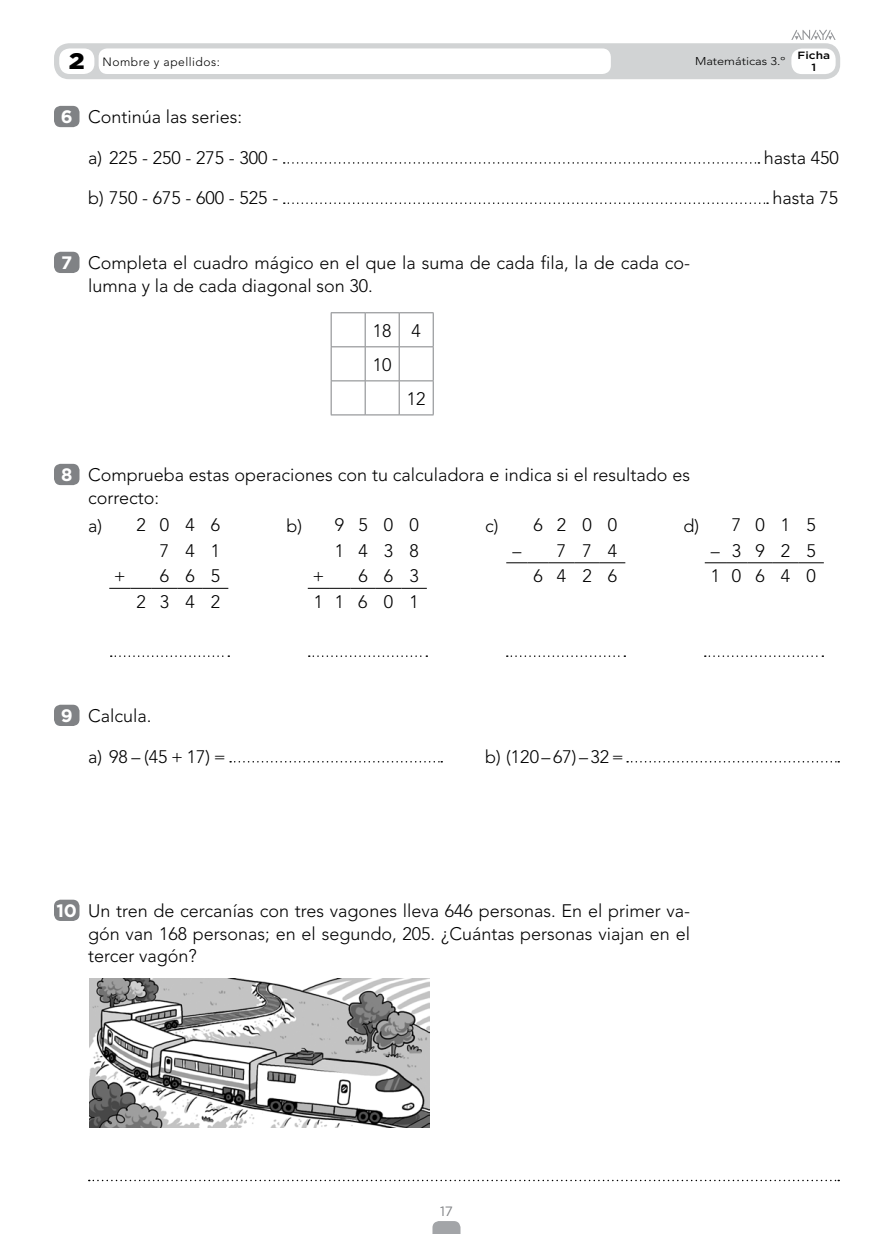
<style>
.page{position:relative;width:893px;height:1234px;background:#fff}
.page>*{position:absolute;margin:0;border:0;box-sizing:border-box;transform-origin:0 0}
.nuclNumPequeno{font:900 22.5px "Gotham";color:#000;scale:1.13 1}
.nuclTexAct{font:300 18px/25.5px "Avenir LT Std";color:#000;text-align:right}
.nuclTexAct-2{font:300 18px/25.5px "Avenir LT Std";letter-spacing:.895em;color:#000}
.t1{font:700 18px "Gotham";color:#fff}
.geneFolio{font:13.5px "Gotham";color:#808285}
.nuclTextoNombreP{font:300 12px "Avenir LT Std";letter-spacing:.04em;color:#000}
.nuclTextoAsignaturaP{font:300 11.25px "Avenir LT Std";color:#000;scale:1.13 1}
.nuclTextoFichaP{font:500 10.5px/12px "Gotham";color:#000;text-align:center;scale:1.13 1}
</style>
<div class="page">
<svg style="left:432px;top:1221px;width:28px;height:12px"></svg>
<div style="left:54px;top:106px;width:26px;height:21px;background:#808285;border-radius:7px"></div>
<svg style="left:284px;top:162px;width:475px;height:2px"></svg>
<svg style="left:284px;top:202px;width:484px;height:2px"></svg>
<div style="left:54px;top:252px;width:26px;height:21px;background:#808285;border-radius:7px"></div>
<hr style="left:331px;top:312px;width:34px;height:1px;background:#808285">
<hr style="left:331px;top:313px;width:1px;height:33px;background:#808285">
<hr style="left:365px;top:312px;width:34px;height:1px;background:#808285">
<hr style="left:365px;top:313px;width:1px;height:33px;background:#808285">
<hr style="left:399px;top:312px;width:35px;height:1px;background:#808285">
<hr style="left:399px;top:313px;width:1px;height:33px;background:#808285">
<hr style="left:433px;top:313px;width:1px;height:33px;background:#808285">
<hr style="left:331px;top:346px;width:34px;height:1px;background:#808285">
<hr style="left:331px;top:347px;width:1px;height:33px;background:#808285">
<hr style="left:365px;top:346px;width:34px;height:1px;background:#808285">
<hr style="left:365px;top:347px;width:1px;height:33px;background:#808285">
<hr style="left:399px;top:346px;width:35px;height:1px;background:#808285">
<hr style="left:399px;top:347px;width:1px;height:33px;background:#808285">
<hr style="left:433px;top:347px;width:1px;height:33px;background:#808285">
<hr style="left:331px;top:380px;width:34px;height:1px;background:#808285">
<hr style="left:331px;top:381px;width:1px;height:33px;background:#808285">
<hr style="left:365px;top:380px;width:34px;height:1px;background:#808285">
<hr style="left:365px;top:381px;width:1px;height:33px;background:#808285">
<hr style="left:399px;top:380px;width:35px;height:1px;background:#808285">
<hr style="left:399px;top:381px;width:1px;height:33px;background:#808285">
<hr style="left:433px;top:381px;width:1px;height:33px;background:#808285">
<hr style="left:331px;top:414px;width:34px;height:1px;background:#808285">
<hr style="left:365px;top:414px;width:34px;height:1px;background:#808285">
<hr style="left:399px;top:414px;width:35px;height:1px;background:#808285">
<div style="left:54px;top:463px;width:26px;height:22px;background:#808285;border-radius:7px"></div>
<svg style="left:109px;top:588px;width:119px;height:1px"></svg>
<svg style="left:308px;top:588px;width:119px;height:1px"></svg>
<svg style="left:506px;top:562px;width:119px;height:1px"></svg>
<svg style="left:705px;top:562px;width:119px;height:1px"></svg>
<svg style="left:111px;top:655px;width:118px;height:1px"></svg>
<svg style="left:309px;top:655px;width:118px;height:1px"></svg>
<svg style="left:507px;top:655px;width:118px;height:1px"></svg>
<svg style="left:705px;top:655px;width:118px;height:1px"></svg>
<div style="left:54px;top:704px;width:26px;height:21px;background:#808285;border-radius:7px"></div>
<svg style="left:230px;top:761px;width:212px;height:1px"></svg>
<svg style="left:627px;top:761px;width:212px;height:1px"></svg>
<div style="left:54px;top:899px;width:26px;height:21px;background:#808285;border-radius:7px"></div>
<svg style="left:89px;top:1179px;width:750px;height:1px"></svg>
<div style="left:54px;top:43px;width:786px;height:36px;background:#d1d3d4;border-radius:15px"></div>
<div style="left:791px;top:49px;width:45px;height:25px;background:#fff;border-radius:10px"></div>
<div style="left:99px;top:48px;width:512px;height:26px;background:#fff;border-radius:9px"></div>
<div style="left:59px;top:48px;width:35px;height:26px;background:#fff;border-radius:10px"></div>
<svg style="left:791px;top:30px;width:45px;height:10px"></svg>
<img style="left:89px;top:978px;width:341px;height:149px">
<p class="nuclNumPequeno" style="left:69px;top:46px;width:16px">2</p>
<p class="nuclTextoNombreP" style="left:103px;top:55px;width:119px">Nombre y apellidos:</p>
<p class="nuclTextoAsignaturaP" style="left:695px;top:55px;width:82px">Matemáticas 3.º</p>
<p class="nuclTextoFichaP" style="left:798px;top:49px;width:30px">Ficha<br>1</p>
<p class="t1" style="left:61px;top:105px;width:13px">6</p>
<p class="nuclTexAct" style="left:88px;top:104px;width:156px">Continúa las series:</p>
<p class="nuclTexAct" style="left:88px;top:145px;width:192px">a) 225 - 250 - 275 - 300 -</p>
<p class="nuclTexAct" style="left:764px;top:145px;width:77px">hasta 450</p>
<p class="nuclTexAct" style="left:88px;top:185px;width:192px">b) 750 - 675 - 600 - 525 -</p>
<p class="nuclTexAct" style="left:772px;top:185px;width:67px">hasta 75</p>
<p class="t1" style="left:61px;top:251px;width:13px">7</p>
<p class="nuclTexAct" style="left:88px;top:252px;width:604px;line-height:22.5px;text-align:left">Completa el cuadro mágico en el que la suma de cada fila, la de cada co&shy;lumna y la de cada diagonal son 30.</p>
<p class="nuclTexAct" style="left:373px;top:317px;width:50px">18 4</p>
<p class="nuclTexAct" style="left:373px;top:352px;width:20px">10</p>
<p class="nuclTexAct" style="left:407px;top:386px;width:20px">12</p>
<p class="t1" style="left:61px;top:462px;width:13px">8</p>
<p class="nuclTexAct" style="left:88px;top:464px;width:604px;line-height:22.5px;text-align:left">Comprueba estas operaciones con tu calculadora e indica si el resultado es correcto:</p>
<p class="nuclTexAct" style="left:88px;top:512px;width:16px">a)</p>
<p class="nuclTexAct" style="left:136px;top:512px;width:85px">2046<br>741</p>
<p class="nuclTexAct" style="left:114px;top:563px;width:13px">+</p>
<p class="nuclTexAct" style="left:136px;top:563px;width:85px">665<br>2342</p>
<p class="nuclTexAct" style="left:286px;top:512px;width:17px">b)</p>
<p class="nuclTexAct-2" style="left:335px;top:512px;width:85px">9500<br>1438</p>
<p class="nuclTexAct" style="left:312px;top:563px;width:13px">+</p>
<p class="nuclTexAct" style="left:683px;top:512px;width:17px">d)</p>
<p class="nuclTexAct" style="left:711px;top:512px;width:107px;text-align:justify;text-indent:21px">7015 –3925<br>10640</p>
<p class="nuclTexAct" style="left:485px;top:512px;width:15px">c)</p>
<p class="nuclTexAct" style="left:533px;top:512px;width:85px">6200</p>
<p class="nuclTexAct" style="left:512px;top:538px;width:106px">– 774<br>6426</p>
<p class="nuclTexAct-2" style="left:314px;top:563px;width:107px;text-align:right">663<br>11601</p>
<p class="t1" style="left:61px;top:703px;width:13px">9</p>
<p class="nuclTexAct" style="left:88px;top:703px;width:65px">Calcula.</p>
<p class="nuclTexAct" style="left:88px;top:743px;width:139px">a) 98 – (45 + 17) =</p>
<p class="nuclTexAct" style="left:485px;top:743px;width:140px">b) (120 – 67) – 32 =</p>
<p class="t1" style="left:56px;top:898px;width:22px">10</p>
<p class="nuclTexAct" style="left:88px;top:899px;width:604px;line-height:22.5px;text-align:justify">Un tren de cercanías con tres vagones lleva 646 personas. En el primer va&shy;gón van 168 personas; en el segundo, 205. ¿Cuántas personas viajan en el tercer vagón?</p>
<p class="geneFolio" style="left:440px;top:1202px;width:14px">17</p>
</div>
